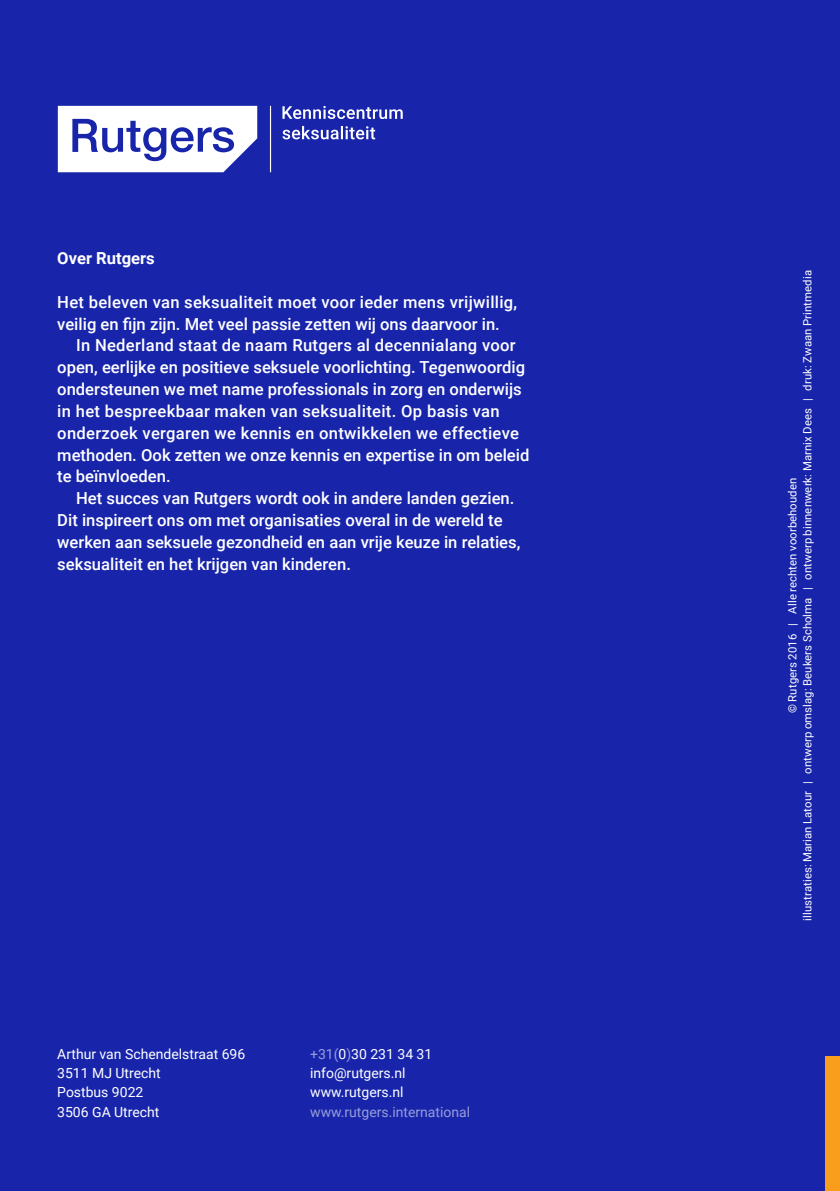
<style>
.page{position:relative;width:840px;height:1191px;background:#fff}
.page>*{position:absolute;margin:0;border:0;box-sizing:border-box;transform-origin:0 0}
.t1{font:500 16.6px/21.8px "Roboto";color:#fff}
.t2{font:700 16.6px "Roboto";color:#fff}
.t3{font:14px/19.2px "Roboto";color:#fff}
.t4{font:14px "Roboto";color:#979dd9}
.t5{font:11.4px/14.8px "Roboto";letter-spacing:.005em;color:#fff;text-align:center}
.s1{color:#979dd9}
</style>
<div class="page">
<div style="left:0;top:0;width:839px;height:1191px;background:#1825aa"></div>
<svg style="left:282px;top:106px;width:120px;height:13px"></svg>
<svg style="left:282px;top:126px;width:93px;height:13px"></svg>
<svg style="left:58px;top:106px;width:199px;height:66px"></svg>
<hr style="left:270px;top:106px;width:1px;height:66px;background:#fff">
<div style="left:824px;top:1056px;width:15px;height:135px;background:#f99d1c"></div>
<p class="t2" style="left:57px;top:246px;width:99px">Over Rutgers</p>
<p class="t1" style="left:57px;top:290px;width:461px">Het beleven van seksualiteit moet voor ieder mens vrijwillig, veilig en fijn zijn. Met veel passie zetten wij ons daarvoor in.</p>
<p class="t1" style="left:57px;top:334px;width:473px;text-indent:19px">In Nederland staat de naam Rutgers al decennialang voor open, eerlijke en positieve seksuele voorlichting. Tegenwoordig ondersteunen we met name professionals in zorg en onderwijs in het bespreekbaar maken van seksualiteit. Op basis van onderzoek vergaren we kennis en ontwikkelen we effectieve methoden. Ook zetten we onze kennis en expertise in om beleid te beïnvloeden.</p>
<p class="t1" style="left:57px;top:487px;width:464px;text-indent:19px">Het succes van Rutgers wordt ook in andere landen gezien.<br>Dit inspireert ons om met organisaties overal in de wereld te werken aan seksuele gezondheid en aan vrije keuze in relaties, seksualiteit en het krijgen van kinderen.</p>
<p class="t3" style="left:57px;top:1043px;width:189px">Arthur van Schendelstraat 696<br>3511 MJ Utrecht<br>Postbus 9022<br>3506 GA Utrecht</p>
<p class="t3" style="left:310px;top:1043px;width:124px"><span class="s1">+31(</span>0<span class="s1">)</span>30 231 34 31 info@rutgers.nl www.rutgers.nl</p>
<p class="t4" style="left:310px;top:1101px;width:161px">www.rutgers.international</p>
<p class="t5" style="left:784px;top:920px;width:652px;rotate:-90deg">© Rutgers 2016 | Alle rechten voorbehouden<br>illustraties: Marian Latour | ontwerp omslag: Beukers Scholma | ontwerp binnenwerk: Marnix Dees | druk: Zwaan Printmedia</p>
</div>
